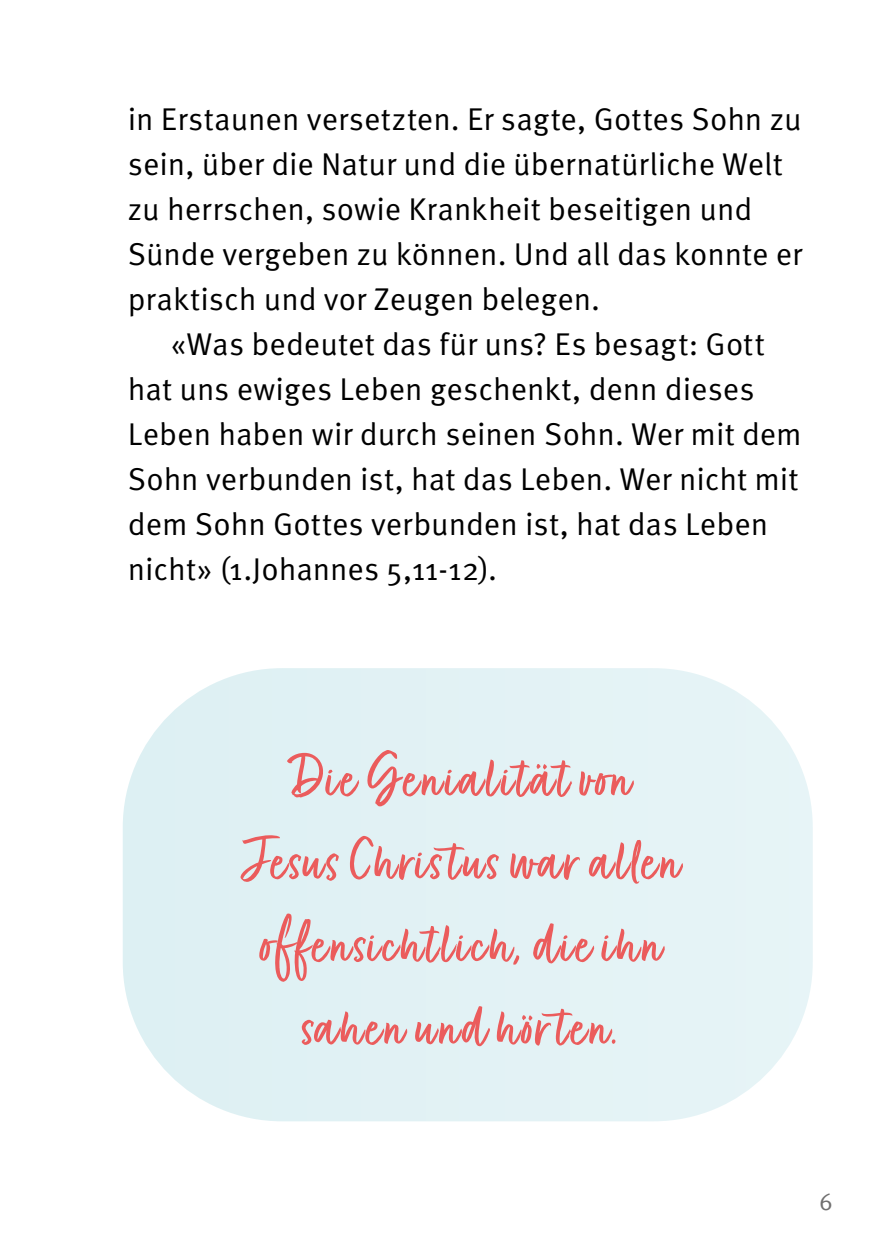
<style>
.page{position:relative;width:893px;height:1259px;background:#fff}
.page>*{position:absolute;margin:0;border:0;box-sizing:border-box;transform-origin:0 0}
.t1{font:69px/82.8px "Fave Script Pro";letter-spacing:.04em;color:#eb5c5c;text-align:center}
.t2{font:31.5px/45px "Meta OT Norm";color:#000}
.t3{font:24px "Meta OT Norm";color:#706f6f}
</style>
<div class="page">
<div style="left:123px;top:668px;width:690px;height:453px;background:#e2f2f5;border-radius:159px"></div>
<p class="t2" style="left:128px;top:97px;width:676px">in Erstaunen versetzten. Er sagte, Gottes Sohn zu sein, über die Natur und die übernatürliche Welt zu herrschen, sowie Krankheit beseitigen und Sünde vergeben zu können. Und all das konnte er praktisch und vor Zeugen belegen.</p>
<p class="t2" style="left:128px;top:322px;width:675px;text-indent:43px">«Was bedeutet das für uns? Es besagt: Gott hat uns ewiges Leben geschenkt, denn dieses Leben haben wir durch seinen Sohn. Wer mit dem Sohn verbunden ist, hat das Leben. Wer nicht mit dem Sohn Gottes verbunden ist, hat das Leben nicht» (1.Johannes 5,11-12).</p>
<h1 class="t1" style="left:244px;top:736px;width:440px">Die Genialität von<br>JesusChristuswar allen offensichtlich,die ihn sahen und hörten.</h1>
<p class="t3" style="left:819px;top:1186px;width:15px">6</p>
</div>
